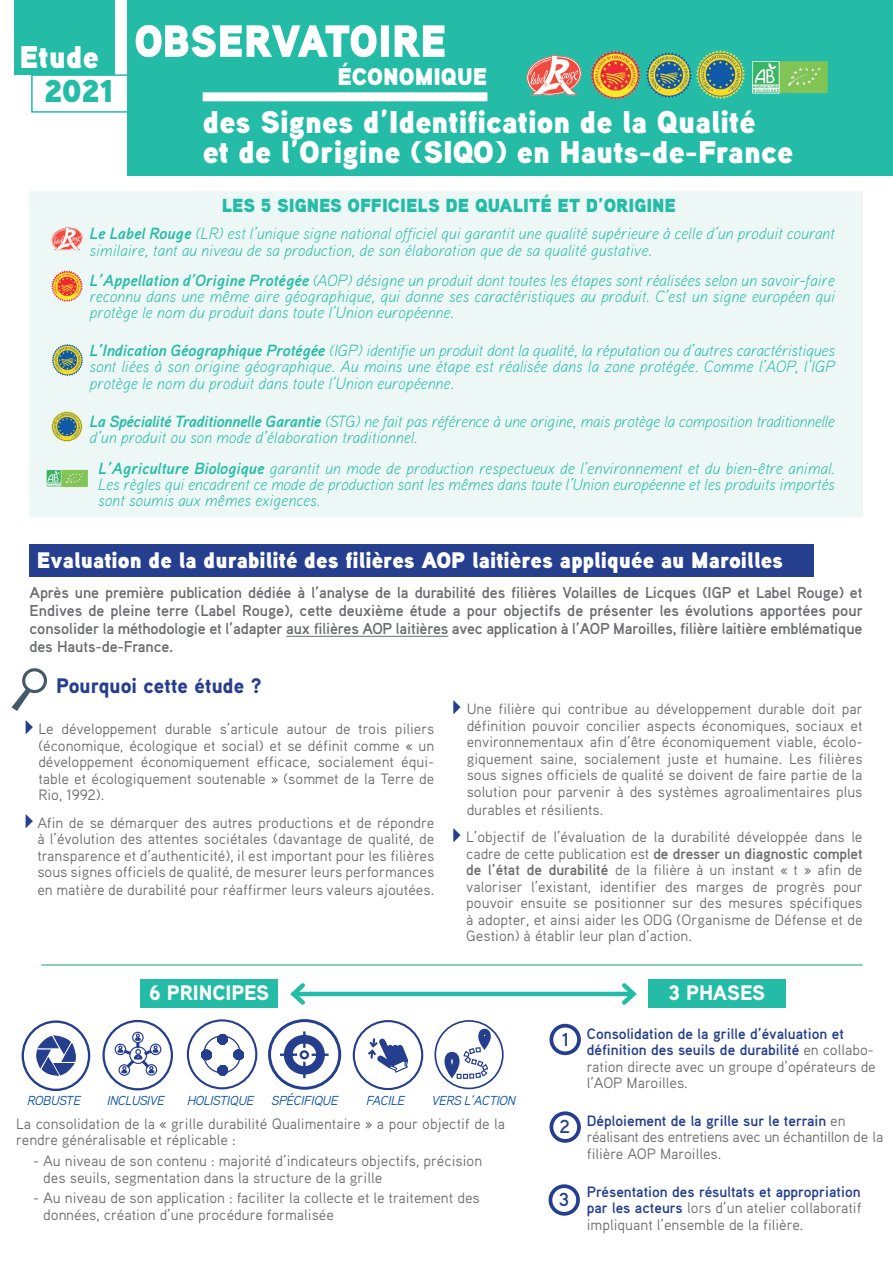
<style>
.page{position:relative;width:893px;height:1263px;background:#fff}
.page>*{position:absolute;margin:0;border:0;box-sizing:border-box;transform-origin:0 0}
.t1{font:31.5px/30px "Aaux Pro Ultra";color:#fff}
.t2{font:31.5px "Aaux Pro Ultra";color:#24bca6}
.t3{font:24px "Aaux Pro Ultra";color:#fff}
.t4{font:22.5px "Aaux Pro Ultra";color:#fff}
.t5{font:900 21px "Aaux Pro";color:#253f8e}
.t6{font:900 21px "Aaux Pro";color:#fff}
.t7{font:18.9px "Aaux Pro Ultra";color:#24bca6}
.t8{font:700 18.75px "Aaux Pro";color:#253f8e}
.t9{font:italic 300 16.2px/16.2px "Aaux Pro";color:#24bca6;text-align:justify}
.t10{font:italic 300 16.2px/16.2px "Aaux Pro";letter-spacing:-.02em;color:#24bca6}
.t11{font:700 15.75px/18px "Aaux Pro";letter-spacing:-.01em;color:#6c6d70;text-align:justify}
.t12{font:15px/16.5px "Aaux Pro";color:#6c6d70;text-align:justify}
.t13{font:700 15px/16.5px "Aaux Pro";color:#253f8e}
.t14{font:15px/16.5px "Aaux Pro";letter-spacing:-.02em;color:#6c6d70}
.t15{font:italic 13.05px "Aaux Pro";letter-spacing:-.03em;color:#0850a3}
.s1{font-weight:700}
.s2{font-family:"Guifxv 2 Transports";font-size:19.5px;color:#253f8e}
.s3{font-weight:400;color:#6c6d70}
.s4{font-weight:700;color:#253f8e}
</style>
<div class="page">
<div style="left:128px;top:0;width:765px;height:176px;background:#24bca6"></div>
<div style="left:31px;top:74px;width:101px;height:39px;border:2px solid #24bca6"></div>
<div style="left:14px;top:0;width:100px;height:75px;background:#24bca6"></div>
<svg style="left:136px;top:25px;width:308px;height:32px"></svg>
<div style="left:203px;top:92px;width:284px;height:9px;background:#fff"></div>
<img style="left:526px;top:54px;width:65px;height:42px">
<img style="left:591px;top:50px;width:48px;height:50px">
<img style="left:639px;top:52px;width:51px;height:47px">
<img style="left:690px;top:50px;width:55px;height:49px">
<img style="left:753px;top:61px;width:74px;height:33px">
<div style="left:29px;top:191px;width:833px;height:325px;background:#edf7f5"></div>
<img style="left:51px;top:227px;width:32px;height:24px">
<img style="left:50px;top:411px;width:34px;height:32px">
<img style="left:47px;top:469px;width:41px;height:18px">
<img style="left:51px;top:270px;width:32px;height:32px">
<img style="left:52px;top:344px;width:31px;height:33px">
<hr style="left:286px;top:636px;width:162px;height:1px;background:#6c6d70">
<svg style="left:11px;top:668px;width:36px;height:43px"></svg>
<div style="left:30px;top:544px;width:784px;height:33px;background:#253f8e"></div>
<hr style="left:41px;top:964px;width:822px;height:2px;background:#8acfb7">
<div style="left:22px;top:1020px;width:68px;height:71px;border:2px solid #253f8e;border-radius:50%"></div>
<svg style="left:36px;top:1035px;width:40px;height:41px"></svg>
<div style="left:434px;top:1020px;width:70px;height:69px;border:2px solid #253f8e;border-radius:50%"></div>
<svg style="left:441px;top:1025px;width:53px;height:56px"></svg>
<svg style="left:352px;top:1020px;width:72px;height:71px"></svg>
<div style="left:132px;top:1032px;width:12px;height:11px;border:1px solid #253f8e;border-radius:50%"></div>
<div style="left:115px;top:1043px;width:11px;height:12px;border:1px solid #253f8e;border-radius:50%"></div>
<div style="left:150px;top:1043px;width:11px;height:12px;border:1px solid #253f8e;border-radius:50%"></div>
<div style="left:119px;top:1064px;width:11px;height:12px;border:1px solid #253f8e;border-radius:50%"></div>
<div style="left:146px;top:1064px;width:11px;height:12px;border:1px solid #253f8e;border-radius:50%"></div>
<div style="left:102px;top:1020px;width:71px;height:70px;border:2px solid #253f8e;border-radius:50%"></div>
<svg style="left:116px;top:1033px;width:44px;height:41px"></svg>
<div style="left:187px;top:1019px;width:70px;height:70px;border:2px solid #253f8e;border-radius:50%"></div>
<svg style="left:198px;top:1031px;width:49px;height:47px"></svg>
<div style="left:203px;top:1035px;width:38px;height:38px;border:1px solid #253f8e;border-radius:50%"></div>
<div style="left:268px;top:1019px;width:73px;height:71px;border:3px solid #253f8e;border-radius:50%"></div>
<svg style="left:278px;top:1029px;width:53px;height:51px"></svg>
<div style="left:140px;top:979px;width:138px;height:29px;background:#24bca6"></div>
<div style="left:648px;top:979px;width:138px;height:29px;background:#24bca6"></div>
<hr style="left:294px;top:992px;width:339px;height:4px;background:#24bca6">
<svg style="left:290px;top:983px;width:19px;height:22px"></svg>
<svg style="left:618px;top:983px;width:19px;height:22px"></svg>
<div style="left:549px;top:1024px;width:32px;height:31px;border:4px solid #253f8e;border-radius:50%"></div>
<div style="left:549px;top:1111px;width:32px;height:32px;border:4px solid #253f8e;border-radius:50%"></div>
<div style="left:549px;top:1184px;width:31px;height:32px;border:4px solid #253f8e;border-radius:50%"></div>
<h1 class="t1" style="left:20px;top:41px;width:81px">Etude</h1>
<h1 class="t2" style="left:44px;top:70px;width:70px">2021</h1>
<h2 class="t3" style="left:337px;top:62px;width:152px">ÉCONOMIQUE</h2>
<h1 class="t1" style="left:203px;top:106px;width:592px">des Signes d’Identification de la Qualité<br>et de l’Origine (SIQO) en Hauts-de-France</h1>
<p class="t7" style="left:222px;top:193px;width:456px">LES 5 SIGNES OFFICIELS DE QUALITÉ ET D’ORIGINE</p>
<p class="t9" style="left:90px;top:225px;width:747px"><span class="s1">Le Label Rouge</span> (LR) est l’unique signe national officiel qui garantit une qualité supérieure à celle d’un produit courant similaire, tant au niveau de sa production, de son élaboration que de sa qualité gustative.</p>
<p class="t9" style="left:90px;top:272px;width:747px"><span class="s1">L’Appellation d’Origine Protégée</span> (AOP) désigne un produit dont toutes les étapes sont réalisées selon un savoir-faire reconnu dans une même aire géographique, qui donne ses caractéristiques au produit. C’est un signe européen qui protège le nom du produit dans toute l’Union européenne.</p>
<p class="t9" style="left:90px;top:342px;width:747px"><span class="s1">L’Indication Géographique Protégée</span> (IGP) identifie un produit dont la qualité, la réputation ou d’autres caractéristiques sont liées à son origine géographique. Au moins une étape est réalisée dans la zone protégée. Comme l’AOP, l’IGP protège le nom du produit dans toute l’Union européenne.</p>
<p class="t10" style="left:90px;top:412px;width:747px"><span class="s1">La Spécialité Traditionnelle Garantie</span> (STG) ne fait pas référence à une origine, mais protège la composition traditionnelle d’un produit ou son mode d’élaboration traditionnel.</p>
<p class="t9" style="left:98px;top:459px;width:738px"><span class="s1">L’Agriculture Biologique</span> garantit un mode de production respectueux de l’environnement et du bien-être animal.<br>Les règles qui encadrent ce mode de production sont les mêmes dans toute l’Union européenne et les produits importés sont soumis aux mêmes exigences.</p>
<h3 class="t4" style="left:37px;top:545px;width:748px">Evaluation de la durabilité des filières AOP laitières appliquée au Maroilles</h3>
<p class="t11" style="left:30px;top:583px;width:835px">Après une première publication dédiée à l’analyse de la durabilité des filières Volailles de Licques (IGP et Label Rouge) et Endives de pleine terre (Label Rouge), cette deuxième étude a pour objectifs de présenter les évolutions apportées pour consolider la méthodologie et l’adapter aux filières AOP laitières avec application à l’AOP Maroilles, filière laitière emblématique des Hauts-de-France.</p>
<h3 class="t5" style="left:56px;top:672px;width:207px">Pourquoi cette étude ?</h3>
<p class="t12" style="left:38px;top:720px;width:397px;text-indent:-14px"><span class="s2">d</span> Le développement durable s’articule autour de trois piliers (économique, écologique et social) et se définit comme « un développement économiquement efficace, socialement équi&shy;table et écologiquement soutenable » (sommet de la Terre de Rio, 1992).</p>
<p class="t12" style="left:37px;top:814px;width:398px;text-indent:-13px"><span class="s2">d</span> Afin de se démarquer des autres productions et de répondre à l’évolution des attentes sociétales (davantage de qualité, de transparence et d’authenticité), il est important pour les filières sous signes officiels de qualité, de mesurer leurs performances</p>
<p class="t12" style="left:37px;top:881px;width:398px">en matière de durabilité pour réaffirmer leurs valeurs ajoutées.</p>
<h3 class="t6" style="left:149px;top:979px;width:122px">6 PRINCIPES</h3>
<p class="t12" style="left:467px;top:700px;width:398px;text-indent:-14px"><span class="s2">d</span> Une filière qui contribue au développement durable doit par définition pouvoir concilier aspects économiques, sociaux et environnementaux afin d’être économiquement viable, écolo&shy;giquement saine, socialement juste et humaine. Les filières sous signes officiels de qualité se doivent de faire partie de la solution pour parvenir à des systèmes agroalimentaires plus</p>
<p class="t12" style="left:453px;top:795px;width:411px;line-height:27.6px;text-indent:14px">durables et résilients.<br><span class="s2">d</span> L’objectif de l’évaluation de la durabilité développée dans le</p>
<p class="t12" style="left:466px;top:845px;width:398px">cadre de cette publication est <span class="s1">de dresser un diagnostic complet de l’état de durabilité</span> de la filière à un instant « t » afin de valoriser l’existant, identifier des marges de progrès pour pouvoir ensuite se positionner sur des mesures spécifiques à adopter, et ainsi aider les ODG (Organisme de Défense et de Gestion) à établir leur plan d’action.</p>
<h3 class="t6" style="left:668px;top:979px;width:98px">3 PHASES</h3>
<p class="t15" style="left:27px;top:1092px;width:55px">ROBUSTE</p>
<p class="t15" style="left:107px;top:1092px;width:59px">INCLUSIVE</p>
<p class="t15" style="left:187px;top:1092px;width:68px">HOLISTIQUE</p>
<p class="t15" style="left:272px;top:1091px;width:68px">SPÉCIFIQUE</p>
<p class="t15" style="left:366px;top:1092px;width:40px">FACILE</p>
<p class="t12" style="left:16px;top:1115px;width:490px">La consolidation de la « grille durabilité Qualimentaire » a pour objectif de la rendre généralisable et réplicable :</p>
<p class="t12" style="left:43px;top:1152px;width:440px;text-indent:-10px">- Au niveau de son contenu : majorité d’indicateurs objectifs, précision des seuils, segmentation dans la structure de la grille</p>
<p class="t12" style="left:43px;top:1189px;width:438px;text-indent:-10px">- Au niveau de son application : faciliter la collecte et le traitement des données, création d’une procédure formalisée</p>
<p class="t15" style="left:432px;top:1092px;width:86px">VERS L’ACTION</p>
<p class="t8" style="left:562px;top:1027px;width:9px">1</p>
<p class="t8" style="left:560px;top:1115px;width:12px">2</p>
<p class="t8" style="left:559px;top:1188px;width:12px">3</p>
<p class="t13" style="left:587px;top:1025px;width:291px">Consolidation de la grille d’évaluation et définition des seuils de durabilité <span class="s3">en collabo&shy;ration directe avec un groupe d’opérateurs de l’AOP Maroilles.</span></p>
<p class="t14" style="left:587px;top:1112px;width:298px"><span class="s4">Déploiement de la grille sur le terrain</span> en réalisant des entretiens avec un échantillon de la filière AOP Maroilles.</p>
<p class="t12" style="left:587px;top:1183px;width:276px"><span class="s4">Présentation des résultats et appropriation par les acteurs</span> lors d’un atelier collaboratif impliquant l’ensemble de la filière.</p>
</div>
